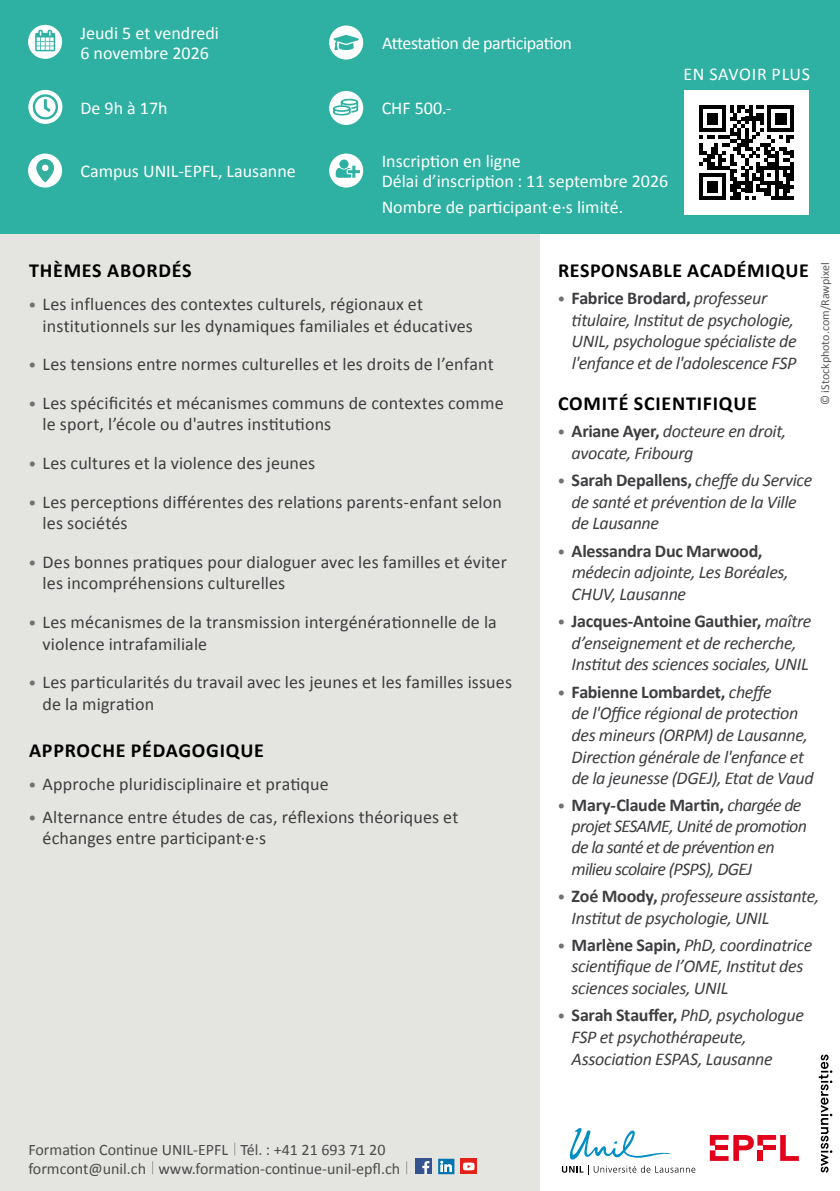
<style>
.page{position:relative;width:840px;height:1191px;background:#fff}
.page>*{position:absolute;margin:0;border:0;box-sizing:border-box;transform-origin:0 0}
.t1{font:700 20px "Calibri";letter-spacing:.04em;color:#000}
.t2{font:italic 18px/21.6px "Calibri";letter-spacing:-.02em;color:#3e3d40}
.t3{font:18px/21.6px "Calibri";letter-spacing:.005em;color:#3e3d40}
.t4{font:18px/20px "Calibri";color:#fff}
.t5{font:italic 18px/21px "Calibri";letter-spacing:-.04em;color:#3e3d40}
.t6{font:18px "Calibri";letter-spacing:-.025em;color:#fff}
.t7{font:18px "Calibri";letter-spacing:.04em;color:#fff}
.t8{font:16px/18.6px "Calibri";color:#4b4b4d}
.t9{font:12px "Calibri";color:#58585a}
.s1{font-size:16px;color:#707172}
.s2{font-style:normal;font-size:16px;color:#707172}
.s3{font-weight:700;font-style:normal}
</style>
<div class="page">
<div style="left:0;top:221px;width:538px;height:970px;background:#e4e5e0"></div>
<div style="left:0;top:0;width:839px;height:234px;background:#2eb1a2"></div>
<svg style="left:234px;top:1142px;width:1px;height:13px"></svg>
<svg style="left:152px;top:1161px;width:1px;height:13px"></svg>
<svg style="left:406px;top:1161px;width:1px;height:13px"></svg>
<div style="left:415px;top:1158px;width:16px;height:16px;background:#355390"></div>
<svg style="left:422px;top:1161px;width:7px;height:13px"></svg>
<div style="left:438px;top:1158px;width:16px;height:16px;background:#0076b2"></div>
<svg style="left:440px;top:1160px;width:12px;height:12px"></svg>
<svg style="left:460px;top:1158px;width:16px;height:16px"></svg>
<svg style="left:462px;top:1162px;width:12px;height:8px"></svg>
<svg style="left:561px;top:1128px;width:134px;height:47px"></svg>
<svg style="left:709px;top:1135px;width:89px;height:25px"></svg>
<div style="left:757px;top:1150px;width:5px;height:10px;background:#e2001a"></div>
<div style="left:762px;top:1145px;width:12px;height:5px;background:#e2001a"></div>
<svg style="left:818px;top:1054px;width:13px;height:118px"></svg>
<svg style="left:28px;top:25px;width:34px;height:34px"></svg>
<svg style="left:35px;top:30px;width:20px;height:21px"></svg>
<div style="left:28px;top:153px;width:34px;height:35px;background:#fff;border-radius:50%"></div>
<svg style="left:36px;top:159px;width:18px;height:23px"></svg>
<div style="left:329px;top:153px;width:34px;height:35px;background:#fff;border-radius:50%"></div>
<svg style="left:335px;top:159px;width:25px;height:19px"></svg>
<div style="left:684px;top:90px;width:124px;height:125px;background:#fff"></div>
<svg style="left:699px;top:105px;width:94px;height:95px"></svg>
<div style="left:329px;top:91px;width:34px;height:34px;background:#fff;border-radius:50%"></div>
<svg style="left:332px;top:98px;width:27px;height:18px"></svg>
<div style="left:329px;top:26px;width:34px;height:34px;background:#fff;border-radius:50%"></div>
<svg style="left:333px;top:35px;width:26px;height:15px"></svg>
<div style="left:28px;top:90px;width:34px;height:34px;background:#fff;border-radius:50%"></div>
<svg style="left:33px;top:94px;width:25px;height:26px"></svg>
<p class="t4" style="left:80px;top:22px;width:140px">Jeudi 5 et vendredi<br>6 novembre 2026</p>
<p class="t6" style="left:382px;top:31px;width:191px">Attestation de participation</p>
<p class="t4" style="left:80px;top:97px;width:89px">De 9h à 17h</p>
<p class="t4" style="left:381px;top:97px;width:71px">CHF 500.-</p>
<p class="t4" style="left:80px;top:161px;width:217px">Campus UNIL-EPFL, Lausanne</p>
<p class="t4" style="left:381px;top:151px;width:288px">Inscription en ligne<br>Délai d’inscription : 11 septembre 2026</p>
<p class="t4" style="left:381px;top:196px;width:243px">Nombre de participant·e·s limité.</p>
<p class="t7" style="left:683px;top:62px;width:128px">EN SAVOIR PLUS</p>
<p class="t1" style="left:29px;top:256px;width:164px">THÈMES ABORDÉS</p>
<p class="t3" style="left:43px;top:293px;width:431px;text-indent:-14px"><span class="s1">•</span> Les influences des contextes culturels, régionaux et institutionnels sur les dynamiques familiales et éducatives</p>
<p class="t3" style="left:29px;top:353px;width:466px"><span class="s1">•</span> Les tensions entre normes culturelles et les droits de l’enfant</p>
<p class="t3" style="left:43px;top:391px;width:462px;text-indent:-14px"><span class="s1">•</span> Les spécificités et mécanismes communs de contextes comme le sport, l’école ou d'autres institutions</p>
<p class="t3" style="left:29px;top:452px;width:288px"><span class="s1">•</span> Les cultures et la violence des jeunes</p>
<p class="t3" style="left:43px;top:490px;width:460px;text-indent:-14px"><span class="s1">•</span> Les perceptions différentes des relations parents-enfant selon les sociétés</p>
<p class="t3" style="left:43px;top:550px;width:465px;text-indent:-14px"><span class="s1">•</span> Des bonnes pratiques pour dialoguer avec les familles et éviter les incompréhensions culturelles</p>
<p class="t3" style="left:43px;top:611px;width:455px;text-indent:-14px"><span class="s1">•</span> Les mécanismes de la transmission intergénérationnelle de la violence intrafamiliale</p>
<p class="t3" style="left:43px;top:671px;width:470px;text-indent:-14px"><span class="s1">•</span> Les particularités du travail avec les jeunes et les familles issues de la migration</p>
<p class="t1" style="left:29px;top:736px;width:236px">APPROCHE PÉDAGOGIQUE</p>
<p class="t3" style="left:29px;top:772px;width:301px"><span class="s1">•</span> Approche pluridisciplinaire et pratique</p>
<p class="t3" style="left:43px;top:805px;width:417px;text-indent:-14px"><span class="s1">•</span> Alternance entre études de cas, réflexions théoriques et échanges entre participant·e·s</p>
<p class="t8" style="left:28px;top:1139px;width:373px">Formation Continue UNIL-EPFL Tél. : +41 21 693 71 20 formcont@unil.ch www.formation-continue-unil-epfl.ch</p>
<p class="t1" style="left:557px;top:256px;width:252px">RESPONSABLE ACADÉMIQUE</p>
<p class="t2" style="left:571px;top:287px;width:226px;text-indent:-14px"><span class="s2">•</span> <span class="s3">Fabrice Brodard,</span> professeur titulaire, Institut de psychologie, UNIL, psychologue spécialiste de l'enfance et de l'adolescence FSP</p>
<p class="t1" style="left:557px;top:389px;width:200px">COMITÉ SCIENTIFIQUE</p>
<p class="t2" style="left:571px;top:420px;width:216px;text-indent:-14px"><span class="s2">•</span> <span class="s3">Ariane Ayer,</span> docteure en droit, avocate, Fribourg</p>
<p class="t2" style="left:571px;top:469px;width:242px;text-indent:-14px"><span class="s2">•</span> <span class="s3">Sarah Depallens,</span> cheffe du Service de santé et prévention de la Ville de Lausanne</p>
<p class="t2" style="left:571px;top:539px;width:218px;text-indent:-14px"><span class="s2">•</span> <span class="s3">Alessandra Duc Marwood, </span>médecin adjointe, Les Boréales,<br>CHUV, Lausanne</p>
<p class="t2" style="left:571px;top:609px;width:241px;text-indent:-14px"><span class="s2">•</span> <span class="s3">Jacques-Antoine Gauthier,</span> maître d’enseignement et de recherche,<br>Institut des sciences sociales, UNIL</p>
<p class="t2" style="left:571px;top:680px;width:243px;text-indent:-14px"><span class="s2">•</span> <span class="s3">Fabienne Lombardet,</span> cheffe<br>de l'Office régional de protection des mineurs (ORPM) de Lausanne, Direction générale de l'enfance et de la jeunesse (DGEJ), Etat de Vaud</p>
<p class="t5" style="left:571px;top:794px;width:237px;text-indent:-14px"><span class="s2">•</span> <span class="s3">Mary-Claude Martin,</span> chargée de projet SESAME, Unité de promotion de la santé et de prévention en milieu scolaire (PSPS), DGEJ</p>
<p class="t2" style="left:571px;top:884px;width:249px;text-indent:-14px"><span class="s2">•</span> <span class="s3">Zoé Moody,</span> professeure assistante,<br>Institut de psychologie, UNIL</p>
<p class="t2" style="left:571px;top:933px;width:242px;text-indent:-14px"><span class="s2">•</span> <span class="s3">Marlène Sapin,</span> PhD, coordinatrice scientifique de l’OME, Institut des sciences sociales, UNIL</p>
<p class="t2" style="left:571px;top:1003px;width:234px;text-indent:-14px"><span class="s2">•</span> <span class="s3">Sarah Stauffer,</span> PhD, psychologue<br>FSP et psychothérapeute,<br>Association ESPAS, Lausanne</p>
<p class="t9" style="left:816px;top:405px;width:144px;rotate:-90deg">© iStockphoto.com/Rawpixel</p>
</div>
